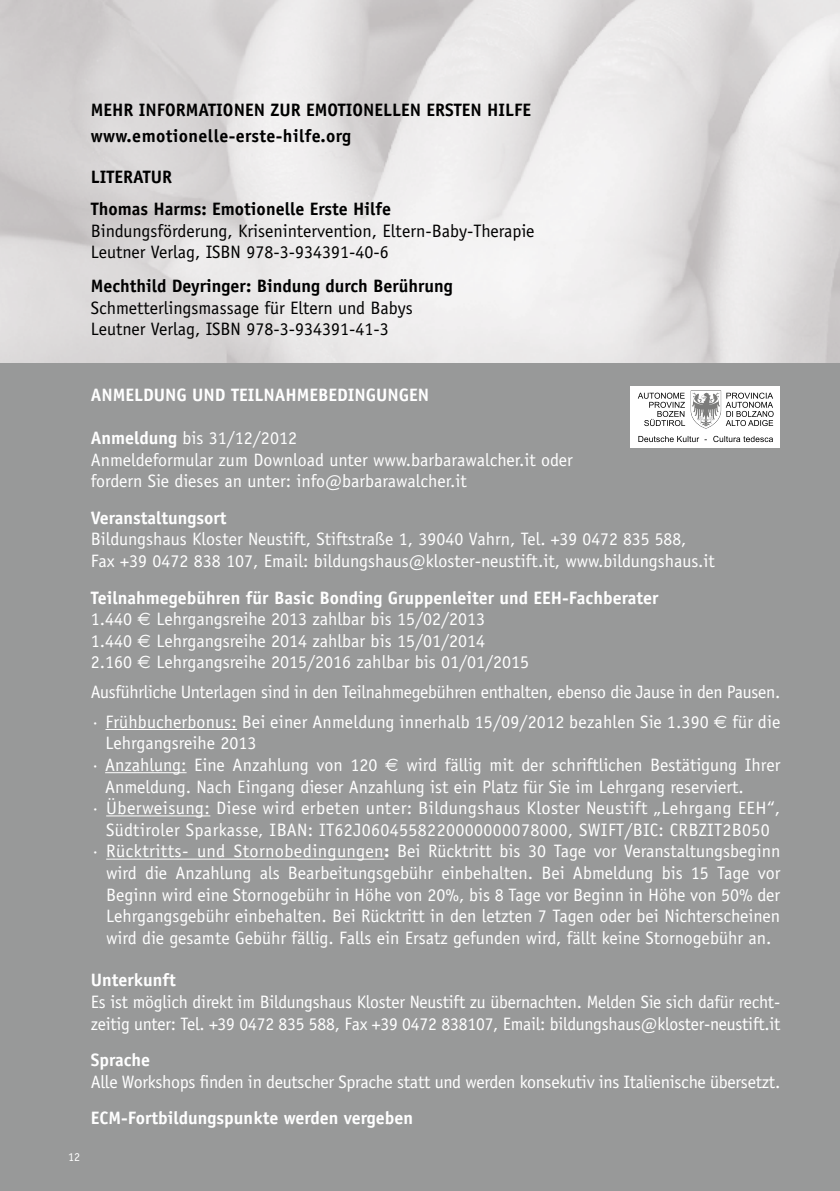
<style>
.page{position:relative;width:840px;height:1191px;background:#fff}
.page>*{position:absolute;margin:0;border:0;box-sizing:border-box;transform-origin:0 0}
.t1{font:18px/21.6px "Officina Sans";color:#fff}
.t2{font:18px/21.6px "Officina Sans";color:#000}
.t3{font:700 18px "Officina Sans";color:#fff}
.t4{font:700 18px/25.6px "Officina Sans";color:#000}
.t5{font:18px "Officina Sans";letter-spacing:.02em;color:#fff}
.t6{font:12px "Officina Sans";color:#fff}
.s1{font-weight:700}
</style>
<div class="page">
<div style="left:0;top:360px;width:839px;height:831px;background:#989999"></div>
<img style="left:0;top:0;width:839px;height:363px">
<hr style="left:105px;top:729px;width:132px;height:1px;background:#fff">
<hr style="left:105px;top:772px;width:81px;height:1px;background:#fff">
<hr style="left:106px;top:815px;width:104px;height:1px;background:#fff">
<hr style="left:106px;top:858px;width:278px;height:1px;background:#fff">
<div style="left:630px;top:387px;width:150px;height:61px;background:#fff"></div>
<svg style="left:690px;top:390px;width:83px;height:38px"></svg>
<svg style="left:637px;top:393px;width:47px;height:33px"></svg>
<svg style="left:638px;top:436px;width:134px;height:6px"></svg>
<p class="t4" style="left:91px;top:97px;width:442px">MEHR INFORMATIONEN ZU R EMOTIONELLEN ERSTEN HILFE www.emotionelle-erste-hilfe.org</p>
<p class="t4" style="left:91px;top:161px;width:301px;line-height:31.6px">LITERATUR<br>Thomas Harms: Emotionelle Erste Hilfe</p>
<p class="t2" style="left:91px;top:220px;width:445px">Bindungsförderung, Krisenintervention, Eltern-Baby-Therapie<br>Leutner Verlag, ISBN 978-3-934391-40-6</p>
<p class="t4" style="left:91px;top:273px;width:363px">Mechthild Deyringer: Bindung durch Berührung</p>
<p class="t2" style="left:91px;top:297px;width:323px">Schmetterlingsmassage für Eltern und Babys<br>Leutner Verlag, ISBN 978-3-934391-41-3</p>
<p class="t6" style="left:68px;top:1150px;width:13px">12</p>
<p class="t3" style="left:91px;top:383px;width:340px">ANMELDUNG UND TEILNAHMEBEDINGUNGEN</p>
<p class="t1" style="left:91px;top:427px;width:483px"><span class="s1">Anmeldung</span> bis 31/12/2012<br>Anmeldeformular zum Download unter www.barbarawalcher.it oder fordern Sie dieses an unter: info@barbarawalcher.it</p>
<p class="t3" style="left:91px;top:506px;width:137px">Veranstaltungsort</p>
<p class="t1" style="left:91px;top:528px;width:625px">Bildungshaus Kloster Neustift, Stiftstraße 1, 39040 Vahrn, Tel. +39 0472 835 588,<br>Fax +39 0472 838 107, Email: bildungshaus@kloster-neustift.it, www.bildungshaus.it</p>
<p class="t3" style="left:91px;top:586px;width:568px">Teilnahmegebühren für Basic Bonding Gruppenleiter und EEH-Fachberater</p>
<p class="t1" style="left:91px;top:608px;width:43px">1.440</p>
<p class="t1" style="left:156px;top:608px;width:330px">Lehrgangsreihe 2013 zahlbar bis 15/02/2013</p>
<p class="t1" style="left:91px;top:630px;width:43px">1.440</p>
<p class="t1" style="left:156px;top:630px;width:330px">Lehrgangsreihe 2014 zahlbar bis 15/01/2014</p>
<p class="t1" style="left:91px;top:651px;width:43px">2.160</p>
<p class="t1" style="left:91px;top:647px;width:690px;line-height:29.6px;text-indent:65px">Lehrgangsreihe 2015/2016 zahlbar bis 01/01/2015<br>Ausführliche Unterlagen sind in den Teilnahmegebühren enthalten, ebenso die Jause in den Pausen. · Frühbucherbonus: Bei einer Anmeldung innerhalb 15/09/2012 bezahlen Sie 1.390</p>
<p class="t1" style="left:732px;top:711px;width:49px">für die</p>
<p class="t1" style="left:91px;top:732px;width:288px;text-indent:15px">Lehrgangsreihe 2013<br>· Anzahlung: Eine Anzahlung von 120</p>
<p class="t1" style="left:406px;top:754px;width:375px">wird fällig mit der schriftlichen Bestätigung Ihrer</p>
<p class="t1" style="left:105px;top:775px;width:639px">Anmeldung. Nach Eingang dieser Anzahlung ist ein Platz für Sie im Lehrgang reserviert.</p>
<p class="t5" style="left:91px;top:797px;width:690px">· Überweisung: Diese wird erbeten unter: Bildungshaus Kloster Neustift „Lehrgang EEH“,</p>
<p class="t5" style="left:106px;top:819px;width:665px">Südtiroler Sparkasse, IBAN: IT62J0604558220000000078000, SWIFT/BIC: CRBZIT2B050</p>
<p class="t1" style="left:91px;top:840px;width:690px">· Rücktritts- und Stornobedingungen<span class="s1">:</span> Bei Rücktritt bis 30 Tage vor Veranstaltungsbeginn</p>
<p class="t1" style="left:106px;top:862px;width:675px">wird die Anzahlung als Bearbeitungsgebühr einbehalten. Bei Abmeldung bis 15 Tage vor</p>
<p class="t1" style="left:106px;top:883px;width:675px">Beginn wird eine Stornogebühr in Höhe von 20%, bis 8 Tage vor Beginn in Höhe von 50% der</p>
<p class="t1" style="left:106px;top:905px;width:675px">Lehrgangsgebühr einbehalten. Bei Rücktritt in den letzten 7 Tagen oder bei Nichterscheinen</p>
<p class="t1" style="left:106px;top:927px;width:666px">wird die gesamte Gebühr fällig. Falls ein Ersatz gefunden wird, fällt keine Stornogebühr an.</p>
<p class="t3" style="left:91px;top:969px;width:86px">Unterkunft</p>
<p class="t1" style="left:91px;top:991px;width:690px">Es ist möglich direkt im Bildungshaus Kloster Neustift zu übernachten. Melden Sie sich dafür recht&shy;zeitig unter: Tel. +39 0472 835 588, Fax +39 0472 838107, Email: bildungshaus@kloster-neustift.it</p>
<p class="t3" style="left:91px;top:1048px;width:61px">Sprache</p>
<p class="t1" style="left:91px;top:1071px;width:690px">Alle Workshops finden in deutscher Sprache statt und werden konsekutiv ins Italienische übersetzt.</p>
<p class="t3" style="left:91px;top:1107px;width:324px">ECM-Fortbildungspunkte werden vergeben</p>
</div>
